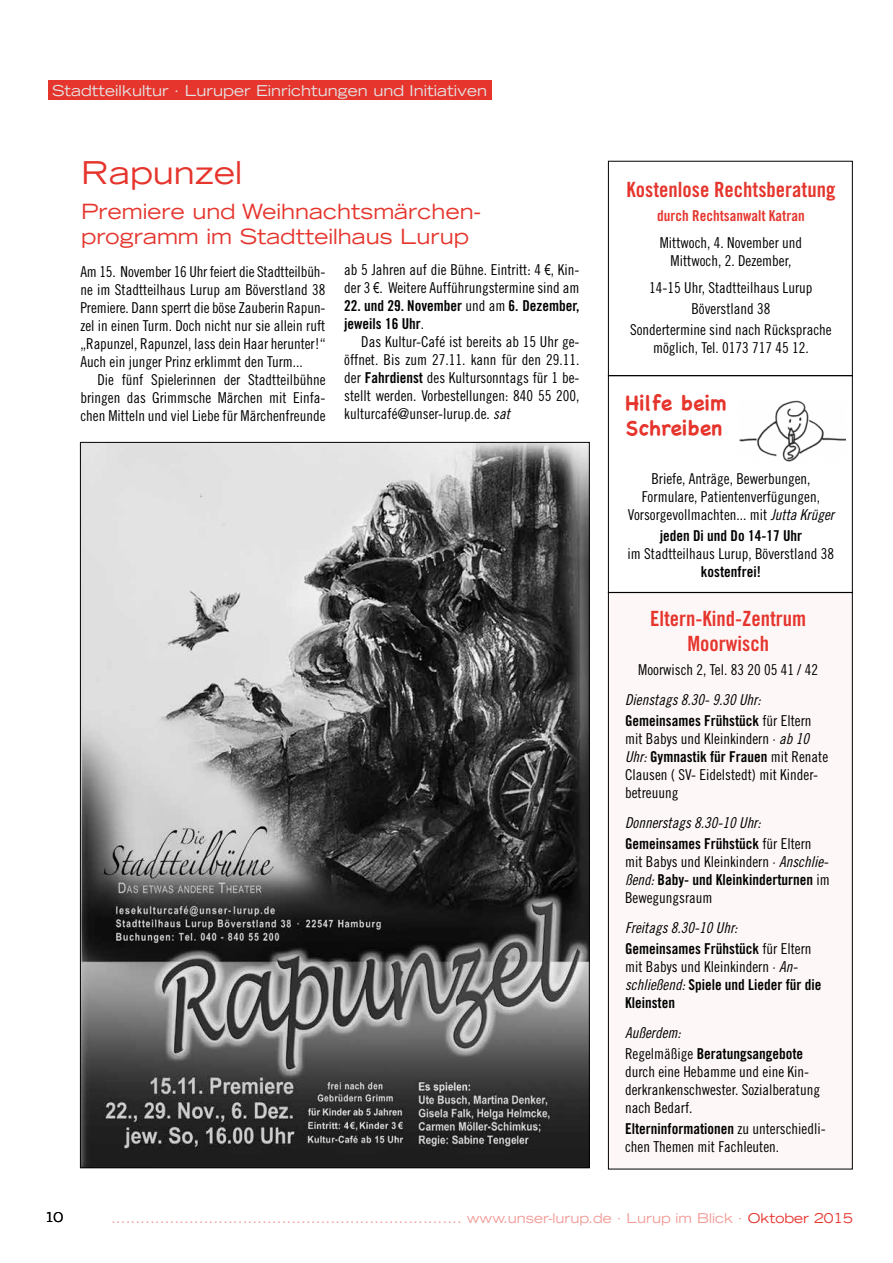
<style>
.page{position:relative;width:893px;height:1263px;background:#fff}
.page>*{position:absolute;margin:0;border:0;box-sizing:border-box;transform-origin:0 0}
.t1{font:expanded 31.5px "Trade Gothic LH";color:#e5352d}
.t2{font:expanded 21px/25.2px "Trade Gothic LH";color:#e5352d}
.t3{font:21px/25.2px "Trade Gothic Bold Cond Twenty";color:#e5352d;text-align:center}
.t4{font:700 21px/25.2px "Chalkboard";color:#e5352d}
.t5{font:15px/18px "Trade Gothic Cond Eighteen";color:#000}
.t6{font:15px/18px "Trade Gothic Bold Cond Twenty";color:#000}
.t7{font:15px "Trade Gothic Cond Eighteen Obl";color:#000}
.t8{font:expanded 15px "Trade Gothic LH";color:#e3e4e4}
.t9{font:15px "Trade Gothic Bold Cond Twenty";color:#e5352d}
.t10{font:expanded 13.5px "Trade Gothic LH";color:#f29a96}
.t11{font:expanded 13.5px "Trade Gothic LH";color:#000}
.s1{font-family:"Arial"}
.s2{font-family:"Trade Gothic Cond Eighteen"}
.s3{font-family:"Trade Gothic Bold Cond Twenty"}
.s4{font-family:"Trade Gothic Cond Eighteen Obl"}
.s5{color:#e5352d}
</style>
<div class="page">
<div style="left:48px;top:81px;width:443px;height:19px;background:#e5352d"></div>
<div style="left:608px;top:592px;width:244px;height:577px;background:#fef7f7"></div>
<div style="left:608px;top:592px;width:245px;height:577px;border:1px solid #000"></div>
<img style="left:739px;top:400px;width:106px;height:62px">
<div style="left:608px;top:375px;width:245px;height:218px;border:1px solid #000"></div>
<div style="left:608px;top:161px;width:245px;height:215px;border:1px solid #000"></div>
<img style="left:82px;top:444px;width:506px;height:722px">
<p class="t8" style="left:52px;top:80px;width:437px">Stadtteilkultur · Luruper Einrichtungen und Initiativen</p>
<h1 class="t1" style="left:81px;top:152px;width:163px">Rapunzel</h1>
<h2 class="t2" style="left:81px;top:198px;width:401px">Premiere und Weihnachtsmärchen&shy;programm im Stadtteilhaus Lurup</h2>
<p class="t5" style="left:80px;top:263px;width:247px;text-align:justify">Am 15. November 16 Uhr feiert die Stadtteilbüh&shy;ne im Stadtteilhaus Lurup am Böverstland 38<br>Premiere. Dann sperrt die böse Zauberin Rapun&shy;zel in einen Turm. Doch nicht nur sie allein ruft „Rapunzel, Rapunzel, lass dein Haar herunter!“ Auch ein junger Prinz erklimmt den Turm...</p>
<p class="t5" style="left:80px;top:371px;width:247px;text-align:justify;text-indent:17px">Die fünf Spielerinnen der Stadtteilbühne bringen das Grimmsche Märchen mit Einfa&shy;chen Mitteln und viel Liebe für Märchenfreunde</p>
<p class="t5" style="left:344px;top:261px;width:237px">ab 5 Jahren auf die Bühne. Eintritt: 4 <span class="s1">€</span>, Kin&shy;der 3 <span class="s1">€</span>. Weitere Aufführungstermine sind am</p>
<p class="t6" style="left:344px;top:297px;width:237px">22. und 29. November <span class="s2">und am</span> 6. Dezember, jeweils 16 Uhr<span class="s2">.</span></p>
<p class="t5" style="left:344px;top:333px;width:237px;text-align:justify;text-indent:17px">Das Kultur-Café ist bereits ab 15 Uhr ge&shy;öffnet. Bis zum 27.11. kann für den 29.11. der <span class="s3">Fahrdienst</span> des Kultursonntags für 1 be&shy;stellt werden. Vorbestellungen: 840 55 200, kulturcafé@unser-lurup.de. <span class="s4">sat</span></p>
<h2 class="t3" style="left:627px;top:177px;width:210px">Kostenlose Rechtsberatung</h2>
<p class="t9" style="left:657px;top:206px;width:149px">durch Rechtsanwalt Katran</p>
<p class="t5" style="left:660px;top:233px;width:144px;text-align:center">Mittwoch, 4. November und<br>Mittwoch, 2. Dezember,</p>
<p class="t5" style="left:630px;top:277px;width:203px;line-height:21px;text-align:center">14-15 Uhr, Stadtteilhaus Lurup<br>Böverstland 38<br>Sondertermine sind nach Rücksprache</p>
<p class="t5" style="left:653px;top:338px;width:157px">möglich, Tel. 0173 717 45 12.</p>
<h2 class="t4" style="left:626px;top:390px;width:102px">Hilfe beim<br>Schreiben</h2>
<p class="t5" style="left:628px;top:469px;width:208px;text-align:center">Briefe, Anträge, Bewerbungen,<br>Formulare, Patientenverfügungen,<br>Vorsorgevollmachten... mit <span class="s4">Jutta Krüger</span></p>
<p class="t6" style="left:660px;top:526px;width:144px">jeden Di und Do 14-17 Uhr</p>
<p class="t5" style="left:628px;top:544px;width:208px">im Stadtteilhaus Lurup, Böverstland 38</p>
<p class="t6" style="left:701px;top:562px;width:61px">kostenfrei!</p>
<h2 class="t3" style="left:650px;top:606px;width:158px">Eltern-Kind-Zentrum<br>Moorwisch</h2>
<p class="t5" style="left:638px;top:660px;width:181px">Moorwisch 2, Tel. 83 20 05 41 / 42</p>
<p class="t7" style="left:625px;top:691px;width:137px">Dienstags 8.30- 9.30 Uhr:</p>
<p class="t6" style="left:625px;top:712px;width:188px">Gemeinsames Frühstück <span class="s2">für Eltern</span></p>
<p class="t5" style="left:625px;top:729px;width:186px">mit Babys und Kleinkindern · <span class="s4">ab 10</span></p>
<p class="t6" style="left:625px;top:748px;width:205px"><span class="s4">Uhr:</span> Gymnastik für Frauen <span class="s2">mit Renate</span></p>
<p class="t5" style="left:625px;top:765px;width:194px">Clausen ( SV- Eidelstedt) mit Kinder&shy;betreuung</p>
<p class="t7" style="left:625px;top:814px;width:137px">Donnerstags 8.30-10 Uhr:</p>
<p class="t6" style="left:625px;top:835px;width:188px">Gemeinsames Frühstück <span class="s2">für Eltern</span></p>
<p class="t5" style="left:625px;top:852px;width:205px">mit Babys und Kleinkindern · <span class="s4">Anschlie-</span></p>
<p class="t6" style="left:625px;top:871px;width:206px"><span class="s4">ßend:</span> Baby- und Kleinkinderturnen <span class="s2">im</span></p>
<p class="t5" style="left:625px;top:888px;width:89px">Bewegungsraum</p>
<p class="t7" style="left:625px;top:919px;width:114px">Freitags 8.30-10 Uhr:</p>
<p class="t6" style="left:625px;top:940px;width:188px">Gemeinsames Frühstück <span class="s2">für Eltern</span></p>
<p class="t5" style="left:625px;top:957px;width:174px">mit Babys und Kleinkindern · <span class="s4">An-</span></p>
<p class="t6" style="left:625px;top:976px;width:198px"><span class="s4">schließend:</span> Spiele und Lieder für die<br>Kleinsten</p>
<p class="t7" style="left:625px;top:1024px;width:57px">Außerdem:</p>
<p class="t6" style="left:625px;top:1045px;width:180px"><span class="s2">Regelmäßige</span> Beratungsangebote</p>
<p class="t5" style="left:625px;top:1062px;width:196px">durch eine Hebamme und eine Kin&shy;derkrankenschwester. Sozialberatung nach Bedarf.</p>
<p class="t6" style="left:625px;top:1120px;width:202px">Elterninformationen <span class="s2">zu unterschiedli-</span></p>
<p class="t5" style="left:625px;top:1137px;width:156px">chen Themen mit Fachleuten.</p>
<p class="t11" style="left:45px;top:1209px;width:20px">10</p>
<p class="t10" style="left:111px;top:1209px;width:6px">........................................................................</p>
<p class="t10" style="left:467px;top:1209px;width:388px">www. unser-lurup. de · Lurup im Blick · <span class="s5">Oktober 2015</span></p>
</div>
